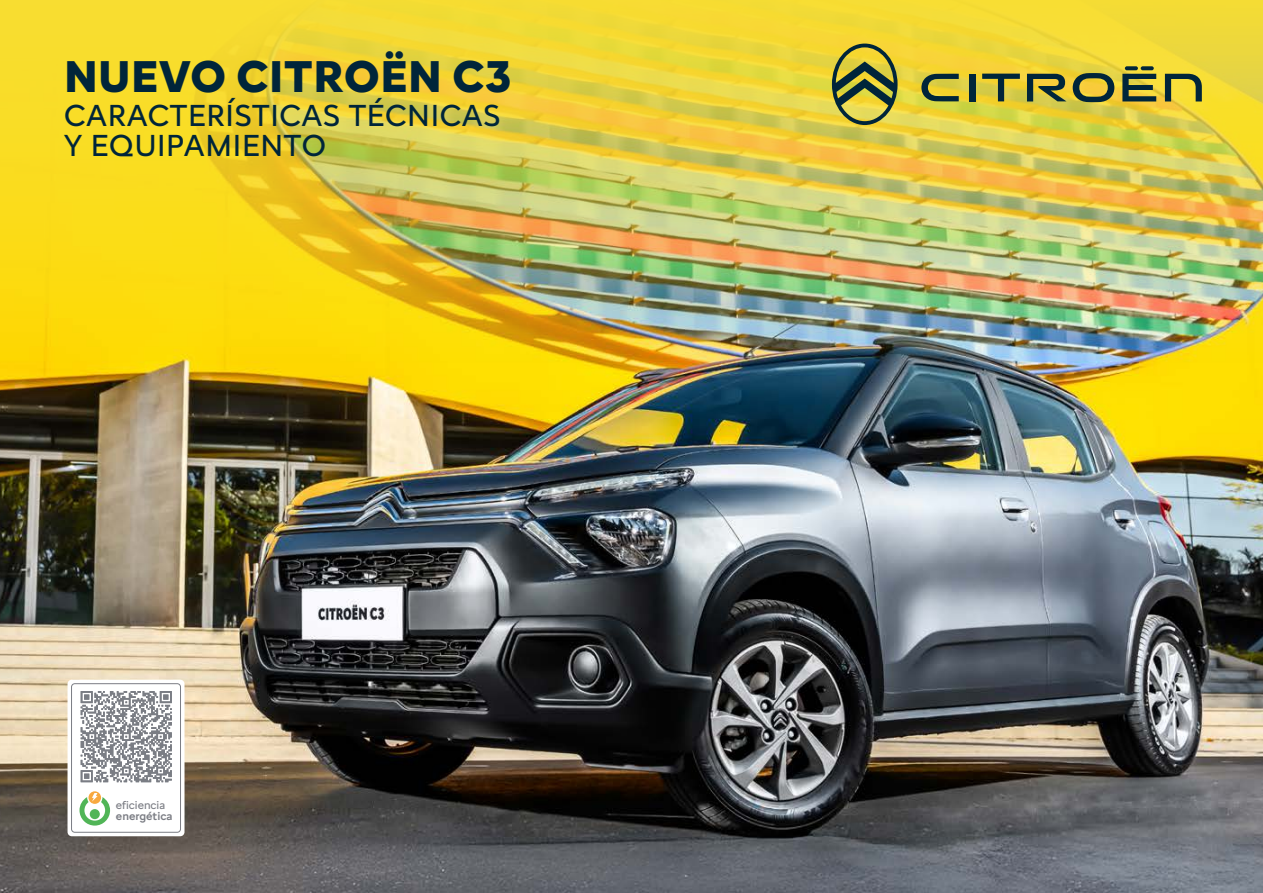
<style>
.page{position:relative;width:1263px;height:893px;background:#fff}
.page>*{position:absolute;margin:0;border:0;box-sizing:border-box;transform-origin:0 0}
.t1{font:700 46.05px "Citroen Type";color:#00253a}
.t2{font:31.5px/30.9px "Citroen Type";color:#00253a}
.t3{font:11.4px "Citroen Type";color:#7b7d84}
.t4{font:500 11.4px "Citroen Type";color:#7b7d84}
</style>
<div class="page">
<img style="left:0;top:364px;width:1263px;height:529px">
<img style="left:0;top:0;width:1263px;height:364px">
<svg style="left:982px;top:74px;width:38px;height:27px"></svg>
<div style="left:969px;top:74px;width:6px;height:27px;background:#00253a"></div>
<svg style="left:1165px;top:74px;width:37px;height:27px"></svg>
<svg style="left:1141px;top:66px;width:13px;height:4px"></svg>
<svg style="left:1027px;top:74px;width:39px;height:27px"></svg>
<svg style="left:1073px;top:73px;width:41px;height:29px"></svg>
<svg style="left:1122px;top:74px;width:34px;height:27px"></svg>
<svg style="left:1125px;top:66px;width:13px;height:4px"></svg>
<svg style="left:921px;top:74px;width:38px;height:27px"></svg>
<svg style="left:832px;top:44px;width:65px;height:81px"></svg>
<div style="left:68px;top:680px;width:117px;height:156px;background:#fff;border-radius:4px"></div>
<div style="left:71px;top:683px;width:110px;height:149px;border:1px solid #7b7d84;border-radius:3px"></div>
<svg style="left:89px;top:791px;width:12px;height:13px"></svg>
<svg style="left:79px;top:793px;width:31px;height:33px"></svg>
<div style="left:90px;top:809px;width:10px;height:10px;background:#51b557;border-radius:50%"></div>
<svg style="left:81px;top:691px;width:91px;height:91px"></svg>
<h1 class="t1" style="left:64px;top:41px;width:449px">NUEVO CITROËN C3</h1>
<p class="t2" style="left:64px;top:97px;width:438px">CARACTERÍSTICAS TÉCNICAS<br>Y EQUIPAMIENTO</p>
<p class="t3" style="left:116px;top:797px;width:51px">eficiencia</p>
<p class="t4" style="left:116px;top:807px;width:58px">energética</p>
</div>
